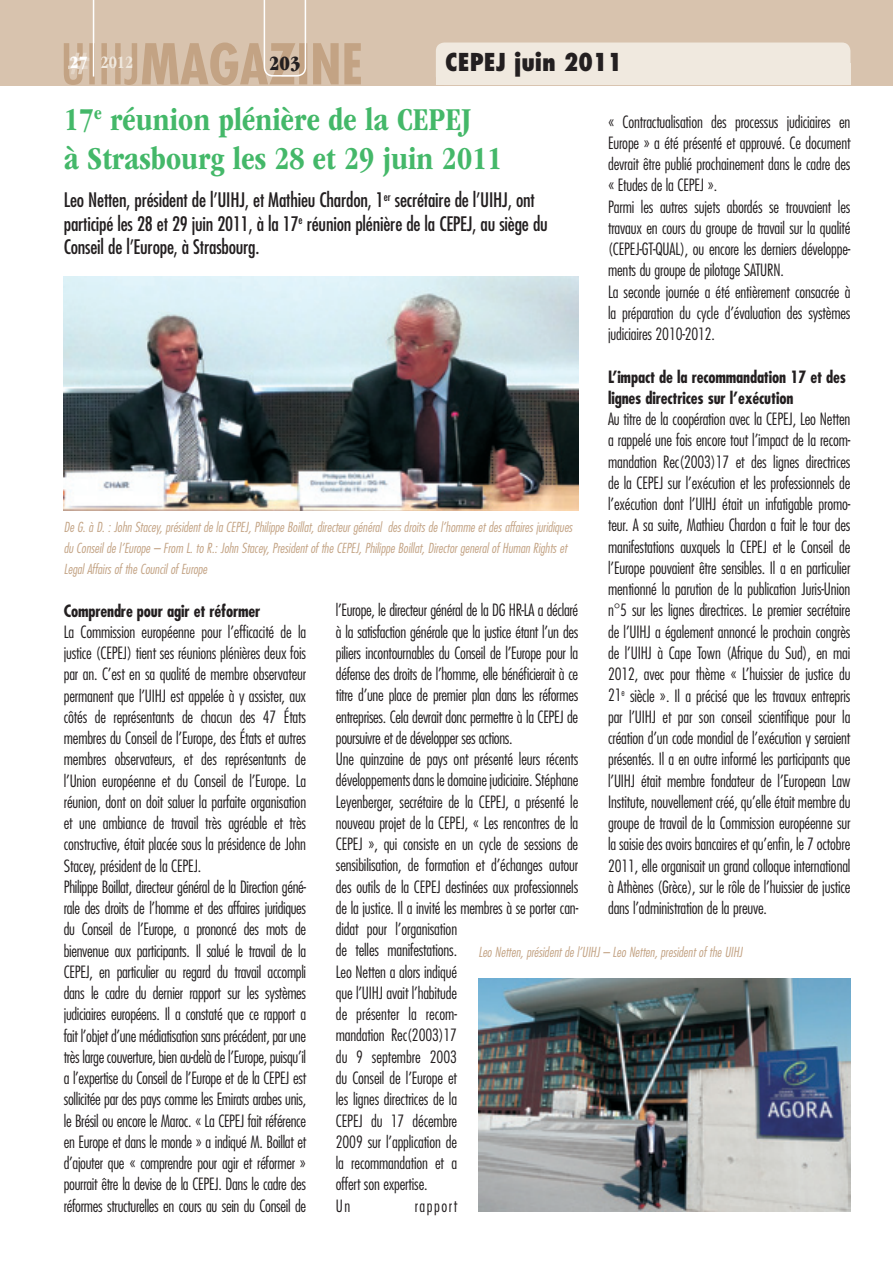
<style>
.page{position:relative;width:893px;height:1263px;background:#fff}
.page>*{position:absolute;margin:0;border:0;box-sizing:border-box;transform-origin:0 0}
.t1{font:700 condensed 33px/39.6px "ITC Garamond Std";color:#44b869}
.t2{font:800 condensed 24px "Futura Std";color:#231f20}
.t3{font:21px "ITC Garamond Std Ult Cond";color:#231f20}
.t4{font:condensed 19.5px/23.4px "Futura Std";letter-spacing:-.01em;color:#231f20}
.t5{font:700 condensed 18px "ITC Garamond Std";color:#f0e9df}
.t6{font:300 condensed 16.5px/21.3px "Futura Std";letter-spacing:-.01em;color:#231f20}
.t7{font:700 condensed 16.5px/21.3px "Futura Std";letter-spacing:-.01em;color:#231f20}
.t8{font:300 condensed 16.5px "Futura Std";letter-spacing:.09em;color:#231f20}
.t9{font:italic 300 condensed 13.5px/21.3px "Futura Std";color:#c3a384}
.s1{font-family:"ITC Garamond Std Ult Cond";font-weight:400;font-stretch:normal;color:#fff}
</style>
<div class="page">
<div style="left:0;top:0;width:893px;height:85px;background:#d8c3ae"></div>
<div style="left:436px;top:43px;width:414px;height:42px;background:#f0e9df;border-radius:9px"></div>
<div style="left:436px;top:64px;width:414px;height:21px;background:#f0e9df"></div>
<svg style="left:64px;top:0;width:297px;height:85px"></svg>
<img style="left:64px;top:276px;width:514px;height:234px">
<img style="left:478px;top:978px;width:372px;height:234px">
<h2 class="t2" style="left:445px;top:47px;width:178px">CEPEJ juin 2011</h2>
<p class="t5" style="left:70px;top:52px;width:65px"><span class="s1">27</span> 2012</p>
<p class="t3" style="left:269px;top:51px;width:33px">203</p>
<h1 class="t1" style="left:64px;top:99px;width:440px">17<sup>e</sup> réunion plénière de la CEPEJ<br>à Strasbourg les 28 et 29 juin 2011</h1>
<p class="t4" style="left:64px;top:188px;width:486px">Leo Netten, président de l’UIHJ, et Mathieu Chardon, 1<sup>er</sup> secrétaire de l’UIHJ, ont participé les 28 et 29 juin 2011, à la 17<sup>e</sup> réunion plénière de la CEPEJ, au siège du<br>Conseil de l’Europe, à Strasbourg.</p>
<p class="t6" style="left:608px;top:111px;width:244px">« Contractualisation des processus judiciaires en Europe » a été présenté et approuvé. Ce document devrait être publié prochainement dans le cadre des « Etudes de la CEPEJ ».<br>Parmi les autres sujets abordés se trouvaient les travaux en cours du groupe de travail sur la qualité (CEPEJ-GT-QUAL), ou encore les derniers développe&shy;ments du groupe de pilotage SATURN.<br>La seconde journée a été entièrement consacrée à la préparation du cycle d’évaluation des systèmes judiciaires 2010-2012.</p>
<p class="t7" style="left:608px;top:366px;width:240px">L’impact de la recommandation 17 et des lignes directrices sur l’exécution</p>
<p class="t6" style="left:608px;top:408px;width:244px;text-align:justify">Au titre de la coopération avec la CEPEJ, Leo Netten a rappelé une fois encore tout l’impact de la recom&shy;mandation Rec(2003)17 et des lignes directrices de la CEPEJ sur l’exécution et les professionnels de l’exécution dont l’UIHJ était un infatigable promo&shy;teur. A sa suite, Mathieu Chardon a fait le tour des manifestations auxquels la CEPEJ et le Conseil de l’Europe pouvaient être sensibles. Il a en particulier mentionné la parution de la publication Juris-Union n°5 sur les lignes directrices. Le premier secrétaire de l’UIHJ a également annoncé le prochain congrès de l’UIHJ à Cape Town (Afrique du Sud), en mai 2012, avec pour thème « L’huissier de justice du 21<sup>e</sup> siècle ». Il a précisé que les travaux entrepris par l’UIHJ et par son conseil scientifique pour la création d’un code mondial de l’exécution y seraient présentés. Il a en outre informé les participants que l’UIHJ était membre fondateur de l’European Law Institute, nouvellement créé, qu’elle était membre du groupe de travail de la Commission européenne sur la saisie des avoirs bancaires et qu’enfin, le 7 octobre 2011, elle organisait un grand colloque international à Athènes (Grèce), sur le rôle de l’huissier de justice dans l’administration de la preuve.</p>
<p class="t9" style="left:478px;top:942px;width:266px">Leo Netten, président de l’UIHJ – Leo Netten, president of the UIHJ</p>
<p class="t9" style="left:64px;top:516px;width:510px">De G. à D. : John Stacey, président de la CEPEJ, Philippe Boillat, directeur général des droits de l’homme et des affaires juridiques du Conseil de l’Europe – From L. to R.: John Stacey, President of the CEPEJ, Philippe Boillat, Director general of Human Rights et<br>Legal Affairs of the Council of Europe</p>
<p class="t7" style="left:64px;top:600px;width:198px">Comprendre pour agir et réformer</p>
<p class="t6" style="left:64px;top:621px;width:244px">La Commission européenne pour l’efficacité de la justice (CEPEJ) tient ses réunions plénières deux fois par an. C’est en sa qualité de membre observateur permanent que l’UIHJ est appelée à y assister, aux côtés de représentants de chacun des 47 États membres du Conseil de l’Europe, des États et autres membres observateurs, et des représentants de l’Union européenne et du Conseil de l’Europe. La réunion, dont on doit saluer la parfaite organisation et une ambiance de travail très agréable et très constructive, était placée sous la présidence de John Stacey, président de la CEPEJ.<br>Philippe Boillat, directeur général de la Direction géné&shy;rale des droits de l’homme et des affaires juridiques du Conseil de l’Europe, a prononcé des mots de bienvenue aux participants. Il salué le travail de la CEPEJ, en particulier au regard du travail accompli dans le cadre du dernier rapport sur les systèmes judiciaires européens. Il a constaté que ce rapport a fait l’objet d’une médiatisation sans précédent, par une très large couverture, bien au-delà de l’Europe, puisqu’il a l’expertise du Conseil de l’Europe et de la CEPEJ est sollicitée par des pays comme les Emirats arabes unis, le Brésil ou encore le Maroc. « La CEPEJ fait référence en Europe et dans le monde » a indiqué M. Boillat et d’ajouter que « comprendre pour agir et réformer » pourrait être la devise de la CEPEJ. Dans le cadre des réformes structurelles en cours au sein du Conseil de</p>
<p class="t6" style="left:336px;top:600px;width:244px">l’Europe, le directeur général de la DG HR-LA a déclaré à la satisfaction générale que la justice étant l’un des piliers incontournables du Conseil de l’Europe pour la défense des droits de l’homme, elle bénéficierait à ce titre d’une place de premier plan dans les réformes entreprises. Cela devrait donc permettre à la CEPEJ de poursuivre et de développer ses actions.<br>Une quinzaine de pays ont présenté leurs récents développements dans le domaine judiciaire. Stéphane Leyenberger, secrétaire de la CEPEJ, a présenté le nouveau projet de la CEPEJ, « Les rencontres de la CEPEJ », qui consiste en un cycle de sessions de sensibilisation, de formation et d’échanges autour des outils de la CEPEJ destinées aux professionnels de la justice. Il a invité les membres à se porter can&shy;didat pour l’organisation<br>de telles manifestations.<br>Leo Netten a alors indiqué<br>que l’UIHJ avait l’habitude<br>de présenter la recom-<br>mandation Rec(2003)17<br>du 9 septembre 2003<br>du Conseil de l’Europe et<br>les lignes directrices de la<br>CEPEJ du 17 décembre<br>2009 sur l’application de<br>la recommandation et a<br>offert son expertise.<br>Un</p>
<p class="t8" style="left:415px;top:1196px;width:44px">rapport</p>
</div>
